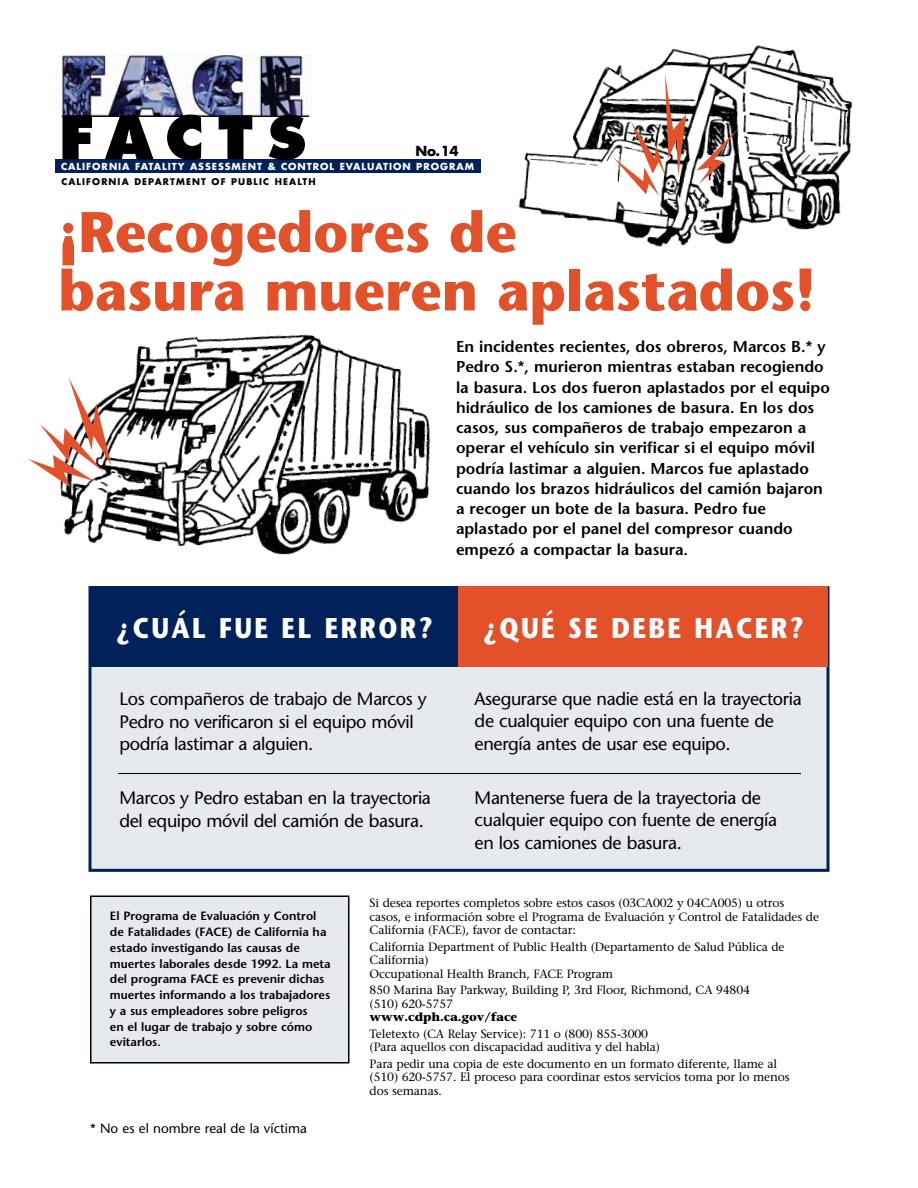
<style>
.page{position:relative;width:918px;height:1188px;background:#fff}
.page>*{position:absolute;margin:0;border:0;box-sizing:border-box;transform-origin:0 0}
.t1{font:800 58.5px "Futura";letter-spacing:.225em;color:#000}
.t2{font:700 57px/58.5px "Stone Sans";color:#e3512a;scale:.96 1}
.t3{font:700 28.5px "Stone Sans";letter-spacing:.1em;color:#fff;scale:.86 1}
.t4{font:18px/22.5px "Stone Sans";letter-spacing:-.02em;color:#000}
.t5{font:600 15.75px/20.2px "Stone Sans";color:#000}
.t6{font:13.5px "Stone Sans";color:#000}
.t7{font:700 13.5px "Futura";color:#000}
.t8{font:12px/13.5px "Stone Serif";letter-spacing:-.01em;color:#000}
.t9{font:600 12px/15.8px "Stone Sans";color:#000}
.t10{font:700 9.45px "Futura";letter-spacing:.1em;color:#fff}
.t11{font:700 9px "Futura";letter-spacing:.125em;color:#000}
.s1{font-weight:700}
</style>
<div class="page">
<div style="left:90px;top:586px;width:738px;height:285px;background:#e6e9ee"></div>
<div style="left:91px;top:896px;width:258px;height:167px;background:#e6e9ee"></div>
<div style="left:88px;top:586px;width:742px;height:286px;border:3px solid #00215a"></div>
<div style="left:90px;top:896px;width:260px;height:168px;border:2px solid #000"></div>
<hr style="left:118px;top:773px;width:683px;height:1px;background:#000">
<img style="left:57px;top:54px;width:254px;height:62px">
<div style="left:55px;top:159px;width:426px;height:13px;background:#00215a"></div>
<img style="left:518px;top:45px;width:335px;height:202px">
<svg style="left:696px;top:128px;width:43px;height:56px"></svg>
<svg style="left:614px;top:73px;width:74px;height:123px"></svg>
<img style="left:60px;top:334px;width:370px;height:221px">
<svg style="left:28px;top:378px;width:83px;height:111px"></svg>
<div style="left:90px;top:586px;width:369px;height:81px;background:#00215a"></div>
<div style="left:459px;top:586px;width:369px;height:81px;background:#e3512a"></div>
<p class="t1" style="left:59px;top:102px;width:249px">FACTS</p>
<p class="t10" style="left:61px;top:160px;width:414px">CALIFORNIA FATALITY ASSESSMENT &amp; CONTROL EVALUATION PROGRAM</p>
<p class="t11" style="left:61px;top:175px;width:256px">CALIFORNIA DEPARTMENT OF PUBLIC HEALTH</p>
<h1 class="t2" style="left:58px;top:202px;width:790px">¡Recogedores de<br>basura mueren aplastados!</h1>
<p class="t5" style="left:456px;top:336px;width:375px">En incidentes recientes, dos obreros, Marcos B.* y Pedro S.*, murieron mientras estaban recogiendo la basura. Los dos fueron aplastados por el equipo hidráulico de los camiones de basura. En los dos casos, sus compañeros de trabajo empezaron a operar el vehículo sin verificar si el equipo móvil podría lastimar a alguien. Marcos fue aplastado cuando los brazos hidráulicos del camión bajaron a recoger un bote de la basura. Pedro fue aplastado por el panel del compresor cuando empezó a compactar la basura.</p>
<p class="t7" style="left:415px;top:142px;width:45px">NO.14</p>
<h1 class="t3" style="left:116px;top:610px;width:370px">¿Cuál fue el eRRoR?</h1>
<h2 class="t3" style="left:483px;top:610px;width:374px">¿Qué se debe haCeR?</h2>
<p class="t4" style="left:120px;top:687px;width:309px">Los compañeros de trabajo de Marcos y<br>Pedro no verificaron si el equipo móvil podría lastimar a alguien.</p>
<p class="t4" style="left:475px;top:687px;width:329px">Asegurarse que nadie está en la trayectoria de cualquier equipo con una fuente de energía antes de usar ese equipo.</p>
<p class="t4" style="left:120px;top:786px;width:313px">Marcos y Pedro estaban en la trayectoria del equipo móvil del camión de basura.</p>
<p class="t4" style="left:475px;top:786px;width:304px">Mantenerse fuera de la trayectoria de cualquier equipo con fuente de energía en los camiones de basura.</p>
<p class="t9" style="left:110px;top:908px;width:222px">El Programa de Evaluación y Control de Fatalidades (FACE) de California ha estado investigando las causas de muertes laborales desde 1992. La meta del programa FACE es prevenir dichas muertes informando a los trabajadores y a sus empleadores sobre peligros<br>en el lugar de trabajo y sobre cómo evitarlos.</p>
<p class="t6" style="left:90px;top:1120px;width:218px">* No es el nombre real de la víctima</p>
<p class="t8" style="left:370px;top:896px;width:451px">Si desea reportes completos sobre estos casos (03CA002 y 04CA005) u otros<br>casos, e información sobre el Programa de Evaluación y Control de Fatalidades de<br>California (FACE), favor de contactar:</p>
<p class="t8" style="left:370px;top:940px;width:416px">California Department of Public Health (Departamento de Salud Pública de<br>California)<br>Occupational Health Branch, FACE Program</p>
<p class="t8" style="left:370px;top:983px;width:382px">850 Marina Bay Parkway, Building P, 3rd Floor, Richmond, CA 94804 (510) 620-5757<br><span class="s1">www.cdph.ca.gov/face</span></p>
<p class="t8" style="left:370px;top:1027px;width:292px">Teletexto (CA Relay Service): 711 o (800) 855-3000 (Para aquellos con discapacidad auditiva y del habla)</p>
<p class="t8" style="left:370px;top:1057px;width:422px">Para pedir una copia de este documento en un formato diferente, llame al (510) 620-5757. El proceso para coordinar estos servicios toma por lo menos dos semanas.</p>
</div>
